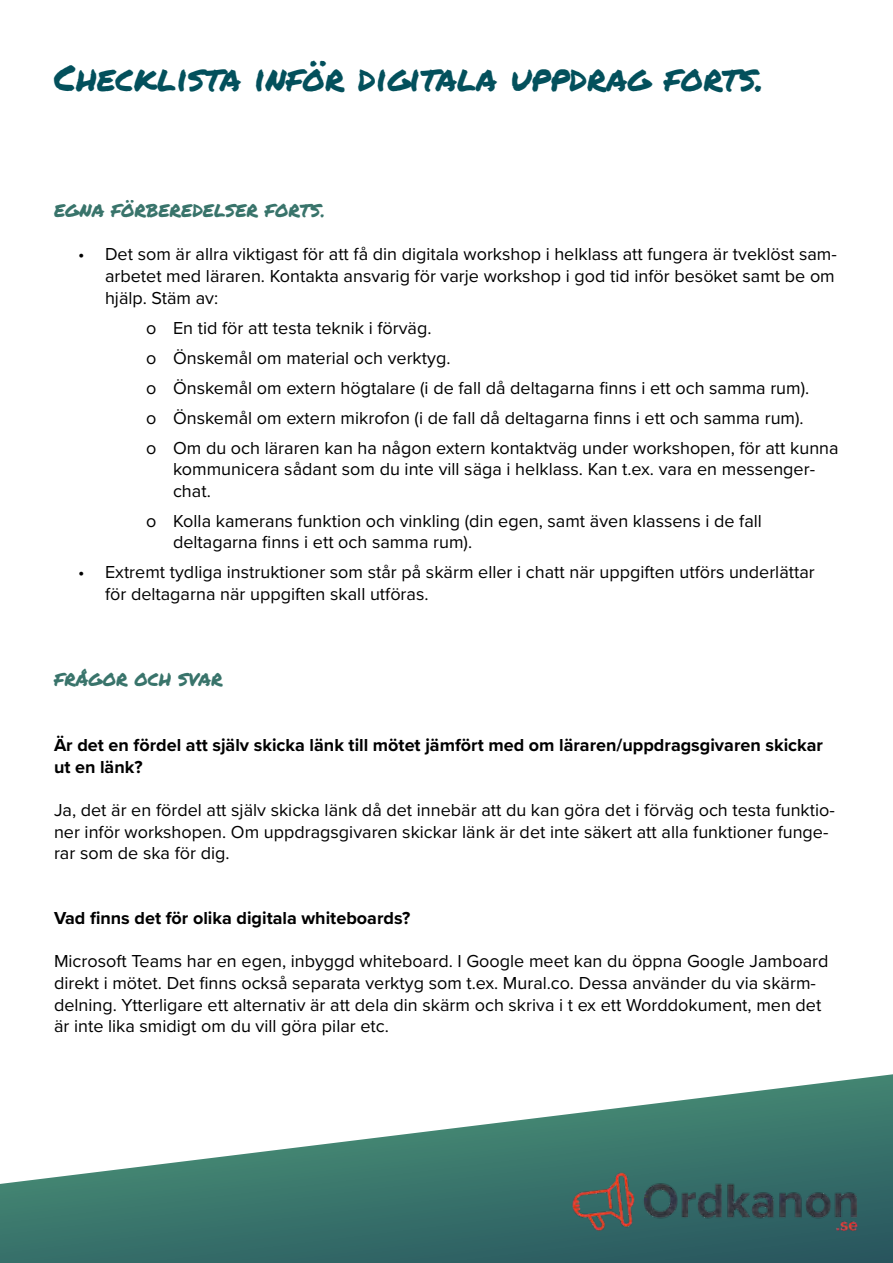
<style>
.page{position:relative;width:893px;height:1263px;background:#fff}
.page>*{position:absolute;margin:0;border:0;box-sizing:border-box;transform-origin:0 0}
.t1{font:36px "Permanent Marker";color:#03505c}
.t2{font:18px/21.6px "Proxima Nova";color:#000}
.t3{font:700 18px/21.6px "Proxima Nova";color:#000}
.t4{font:18px "Permanent Marker";color:#39746b}
</style>
<div class="page">
<svg style="left:0;top:1074px;width:893px;height:189px"></svg>
<img style="left:528px;top:1126px;width:365px;height:137px">
<h1 class="t1" style="left:54px;top:51px;width:711px">Checklista inför digitala uppdrag forts.</h1>
<p class="t4" style="left:54px;top:197px;width:273px">EGNA FÖRBEREDELSER FORTS.</p>
<p class="t2" style="left:105px;top:243px;width:733px;text-align:justify;text-indent:-27px">• Det som är allra viktigast för att få din digitala workshop i helklass att fungera är tveklöst sam&shy;arbetet med läraren. Kontakta ansvarig för varje workshop i god tid inför besöket samt be om hjälp. Stäm av:</p>
<p class="t2" style="left:146px;top:312px;width:694px;line-height:30px">ο En tid för att testa teknik i förväg.<br>ο Önskemål om material och verktyg.<br>ο Önskemål om extern högtalare (i de fall då deltagarna finns i ett och samma rum).<br>ο Önskemål om extern mikrofon (i de fall då deltagarna finns i ett och samma rum).<br>ο Om du och läraren kan ha någon extern kontaktväg under workshopen, för att kunna</p>
<p class="t2" style="left:173px;top:458px;width:643px">kommunicera sådant som du inte vill säga i helklass. Kan t.ex. vara en messenger&shy;chat.</p>
<p class="t2" style="left:173px;top:509px;width:590px;text-indent:-27px">ο Kolla kamerans funktion och vinkling (din egen, samt även klassens i de fall deltagarna finns i ett och samma rum).</p>
<p class="t2" style="left:105px;top:561px;width:711px;text-indent:-27px">• Extremt tydliga instruktioner som står på skärm eller i chatt när uppgiften utförs underlättar för deltagarna när uppgiften skall utföras.</p>
<p class="t4" style="left:54px;top:666px;width:170px">FRÅGOR OCH SVAR</p>
<p class="t3" style="left:54px;top:734px;width:771px">Är det en fördel att själv skicka länk till mötet jämfört med om läraren/uppdragsgivaren skickar ut en länk?</p>
<p class="t2" style="left:54px;top:798px;width:782px">Ja, det är en fördel att själv skicka länk då det innebär att du kan göra det i förväg och testa funktio&shy;ner inför workshopen. Om uppdragsgivaren skickar länk är det inte säkert att alla funktioner funge&shy;rar som de ska för dig.</p>
<p class="t3" style="left:54px;top:907px;width:358px">Vad finns det för olika digitala whiteboards?</p>
<p class="t2" style="left:54px;top:950px;width:776px">Microsoft Teams har en egen, inbyggd whiteboard. I Google meet kan du öppna Google Jamboard direkt i mötet. Det finns också separata verktyg som t.ex. Mural.co. Dessa använder du via skärm&shy;delning. Ytterligare ett alternativ är att dela din skärm och skriva i t ex ett Worddokument, men det är inte lika smidigt om du vill göra pilar etc.</p>
</div>
